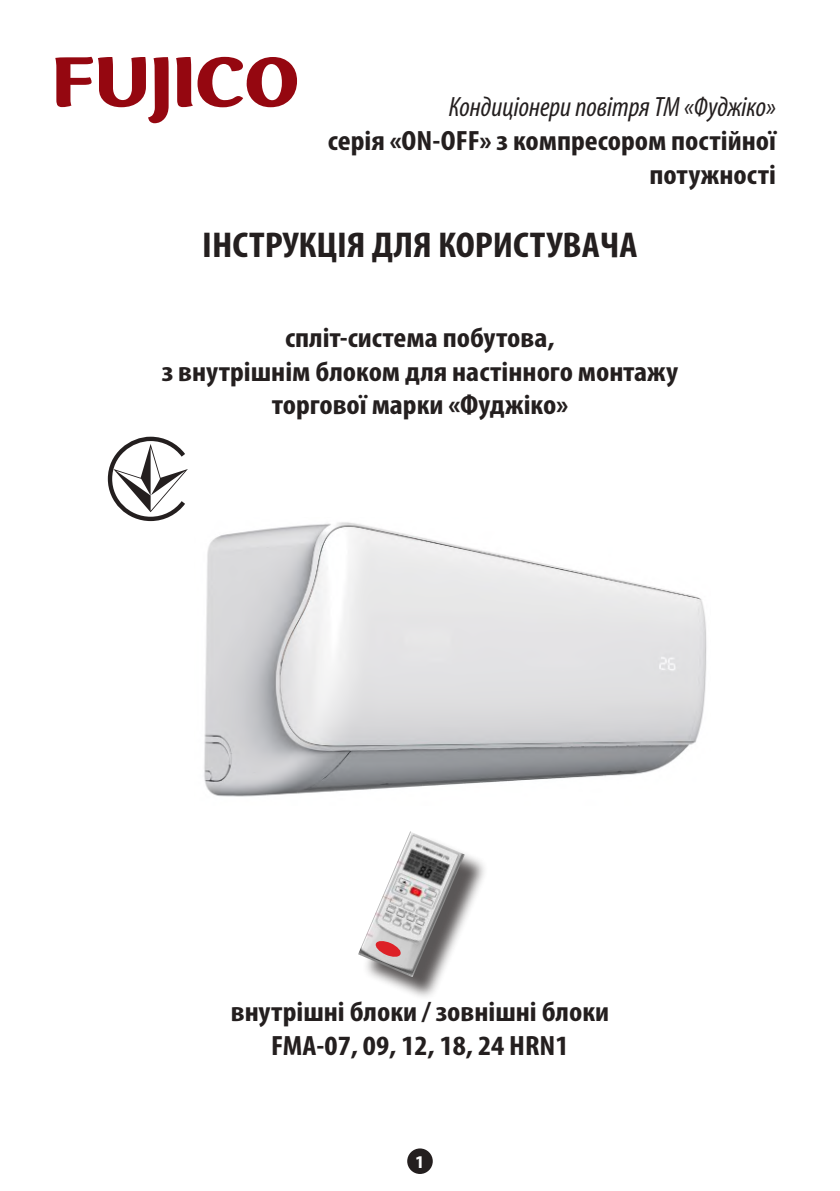
<style>
.page{position:relative;width:840px;height:1191px;background:#fff}
.page>*{position:absolute;margin:0;border:0;box-sizing:border-box;transform-origin:0 0}
.t1{font:700 condensed 36px "Myriad Pro";color:#241f1f;scale:1.1 1}
.t2{font:700 condensed 28px/33.6px "Myriad Pro";color:#241f1f;text-align:center;scale:1.1 1}
.t3{font:italic condensed 28px "Myriad Pro";color:#241f1f}
.t4{font:700 18px "Myriad Pro";color:#fff}
</style>
<div class="page">
<div style="left:407px;top:1148px;width:25px;height:26px;background:#241f1f;border-radius:50%"></div>
<svg style="left:107px;top:436px;width:81px;height:86px"></svg>
<div style="left:362px;top:836px;width:126px;height:165px;background:#241f1f;opacity:.75"></div>
<img style="left:358px;top:831px;width:106px;height:146px">
<svg style="left:374px;top:940px;width:27px;height:17px"></svg>
<svg style="left:55px;top:57px;width:242px;height:66px"></svg>
<img style="left:204px;top:522px;width:503px;height:275px">
<p class="t3" style="left:448px;top:90px;width:328px">Кондиціонери повітря ТМ «Фуджіко»</p>
<p class="t2" style="left:328px;top:123px;width:409px;text-align:right">серія «ON-OFF» з компресором постійної потужності</p>
<p class="t1" style="left:202px;top:223px;width:397px">ІНСТРУКЦІЯ ДЛЯ КОРИСТУВАЧА</p>
<p class="t2" style="left:162px;top:320px;width:470px">спліт-система побутова,<br>з внутрішнім блоком для настінного монтажу торгової марки «Фуджіко»</p>
<p class="t2" style="left:231px;top:994px;width:345px">внутрішні блоки / зовнішні блоки<br>FMA-07, 09, 12, 18, 24 HRN1</p>
<p class="t4" style="left:415px;top:1150px;width:11px">1</p>
</div>
